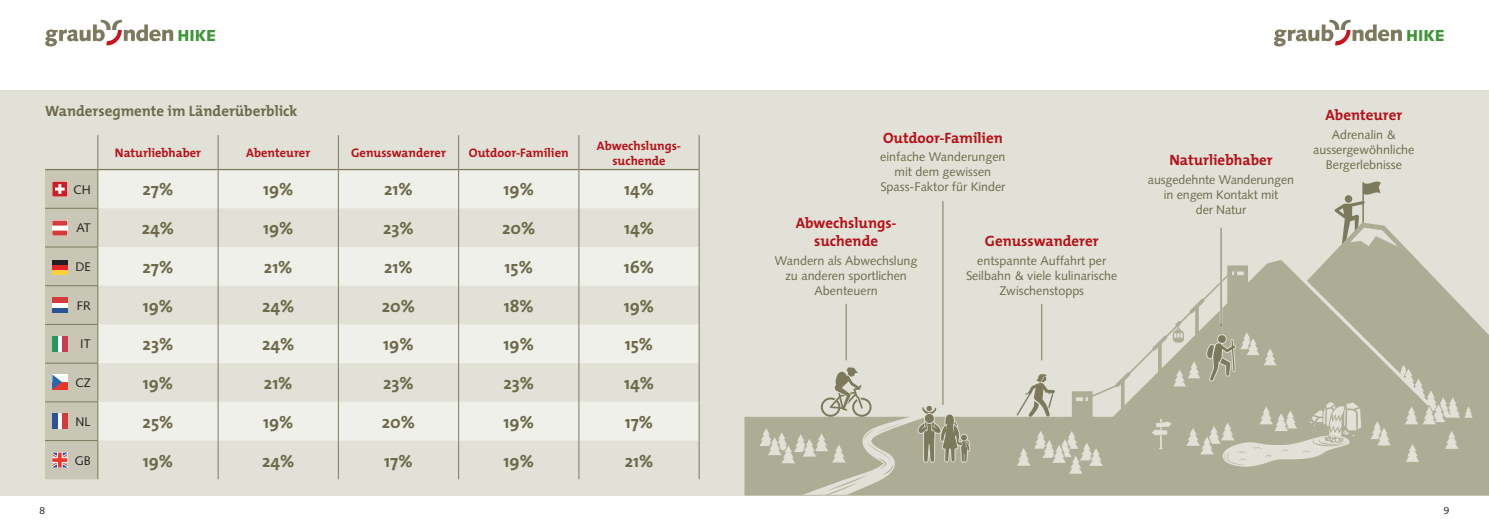
<style>
.page{position:relative;width:1489px;height:525px;background:#fff}
.page>*{position:absolute;margin:0;border:0;box-sizing:border-box;transform-origin:0 0}
.t1{font:700 17.5px "The Mix";color:#6d6a4a}
.t2{font:900 15.88px "Syntax";color:#3f9538}
.t3{font:700 15px/18px "The Mix";color:#b70f17;text-align:center}
.t4{font:700 15px "The Mix";color:#6d6a4a}
.t5{font:12.5px/15px "Syntax";color:#6d6a4a;text-align:center}
.t6{font:700 12.5px/15px "The Mix";color:#b70f17;text-align:center}
.t7{font:12.5px "Syntax";color:#231f20}
.t8{font:10px "Syntax";color:#231f20}
</style>
<div class="page">
<svg style="left:45px;top:20px;width:128px;height:26px"></svg>
<svg style="left:1274px;top:20px;width:127px;height:26px"></svg>
<div style="left:0;top:90px;width:744px;height:405px;background:#e1e1d7"></div>
<div style="left:744px;top:90px;width:744px;height:405px;background:#e1e1d7"></div>
<svg style="left:1327px;top:239px;width:90px;height:21px"></svg>
<svg style="left:744px;top:260px;width:744px;height:235px"></svg>
<svg style="left:1334px;top:181px;width:63px;height:66px"></svg>
<svg style="left:1016px;top:265px;width:456px;height:208px"></svg>
<svg style="left:759px;top:367px;width:211px;height:127px"></svg>
<hr style="left:845px;top:304px;width:1px;height:56px;background:#7c795d">
<hr style="left:1041px;top:304px;width:1px;height:56px;background:#7c795d">
<hr style="left:942px;top:201px;width:1px;height:203px;background:#7c795d">
<hr style="left:1219px;top:221px;width:3px;height:101px;background:#e1e1d7">
<hr style="left:1220px;top:228px;width:1px;height:98px;background:#7c795d">
<svg style="left:98px;top:170px;width:600px;height:270px;fill:#f0f0eb"></svg>
<hr style="left:98px;top:169px;width:120px;height:1px;background:#7c795d">
<hr style="left:218px;top:169px;width:120px;height:1px;background:#7c795d">
<hr style="left:339px;top:169px;width:119px;height:1px;background:#7c795d">
<hr style="left:459px;top:169px;width:119px;height:1px;background:#7c795d">
<hr style="left:579px;top:169px;width:119px;height:1px;background:#7c795d">
<hr style="left:97px;top:135px;width:1px;height:34px;background:#7c795d">
<hr style="left:218px;top:135px;width:1px;height:34px;background:#7c795d">
<hr style="left:338px;top:135px;width:1px;height:34px;background:#7c795d">
<hr style="left:458px;top:135px;width:1px;height:34px;background:#7c795d">
<hr style="left:578px;top:135px;width:1px;height:34px;background:#7c795d">
<hr style="left:698px;top:135px;width:1px;height:34px;background:#7c795d">
<hr style="left:218px;top:169px;width:1px;height:39px;background:#7c795d">
<hr style="left:338px;top:169px;width:1px;height:39px;background:#7c795d">
<hr style="left:458px;top:169px;width:1px;height:39px;background:#7c795d">
<hr style="left:578px;top:169px;width:1px;height:39px;background:#7c795d">
<hr style="left:698px;top:169px;width:1px;height:39px;background:#7c795d">
<hr style="left:218px;top:208px;width:1px;height:39px;background:#7c795d">
<hr style="left:338px;top:208px;width:1px;height:39px;background:#7c795d">
<hr style="left:458px;top:208px;width:1px;height:39px;background:#7c795d">
<hr style="left:578px;top:208px;width:1px;height:39px;background:#7c795d">
<hr style="left:698px;top:208px;width:1px;height:39px;background:#7c795d">
<hr style="left:218px;top:247px;width:1px;height:38px;background:#7c795d">
<hr style="left:338px;top:247px;width:1px;height:38px;background:#7c795d">
<hr style="left:458px;top:247px;width:1px;height:38px;background:#7c795d">
<hr style="left:578px;top:247px;width:1px;height:38px;background:#7c795d">
<hr style="left:698px;top:247px;width:1px;height:38px;background:#7c795d">
<hr style="left:218px;top:285px;width:1px;height:39px;background:#7c795d">
<hr style="left:338px;top:285px;width:1px;height:39px;background:#7c795d">
<hr style="left:458px;top:285px;width:1px;height:39px;background:#7c795d">
<hr style="left:578px;top:285px;width:1px;height:39px;background:#7c795d">
<hr style="left:698px;top:285px;width:1px;height:39px;background:#7c795d">
<hr style="left:218px;top:324px;width:1px;height:39px;background:#7c795d">
<hr style="left:338px;top:324px;width:1px;height:39px;background:#7c795d">
<hr style="left:458px;top:324px;width:1px;height:39px;background:#7c795d">
<hr style="left:578px;top:324px;width:1px;height:39px;background:#7c795d">
<hr style="left:698px;top:324px;width:1px;height:39px;background:#7c795d">
<hr style="left:218px;top:363px;width:1px;height:38px;background:#7c795d">
<hr style="left:338px;top:363px;width:1px;height:38px;background:#7c795d">
<hr style="left:458px;top:363px;width:1px;height:38px;background:#7c795d">
<hr style="left:578px;top:363px;width:1px;height:38px;background:#7c795d">
<hr style="left:698px;top:363px;width:1px;height:38px;background:#7c795d">
<hr style="left:218px;top:401px;width:1px;height:39px;background:#7c795d">
<hr style="left:338px;top:401px;width:1px;height:39px;background:#7c795d">
<hr style="left:458px;top:401px;width:1px;height:39px;background:#7c795d">
<hr style="left:578px;top:401px;width:1px;height:39px;background:#7c795d">
<hr style="left:698px;top:401px;width:1px;height:39px;background:#7c795d">
<hr style="left:218px;top:440px;width:1px;height:39px;background:#7c795d">
<hr style="left:338px;top:440px;width:1px;height:39px;background:#7c795d">
<hr style="left:458px;top:440px;width:1px;height:39px;background:#7c795d">
<hr style="left:578px;top:440px;width:1px;height:39px;background:#7c795d">
<hr style="left:698px;top:440px;width:1px;height:39px;background:#7c795d">
<svg style="left:45px;top:169px;width:53px;height:310px;background:#c3baaa"></svg>
<p class="t2" style="left:177px;top:26px;width:40px">HIKE</p>
<p class="t2" style="left:1405px;top:26px;width:40px">HIKE</p>
<p class="t4" style="left:45px;top:99px;width:254px">Wandersegmente im Länderüberblick</p>
<p class="t6" style="left:115px;top:145px;width:87px">Naturliebhaber</p>
<p class="t6" style="left:246px;top:145px;width:65px">Abenteurer</p>
<p class="t6" style="left:351px;top:145px;width:96px">Genusswanderer</p>
<p class="t6" style="left:469px;top:145px;width:101px">Outdoor-Familien</p>
<p class="t6" style="left:597px;top:137px;width:86px">Abwechslungs&shy;suchende</p>
<p class="t7" style="left:73px;top:182px;width:19px">CH</p>
<h1 class="t1" style="left:143px;top:175px;width:32px">27%</h1>
<h1 class="t1" style="left:263px;top:175px;width:32px">19%</h1>
<h1 class="t1" style="left:384px;top:175px;width:30px">21%</h1>
<h1 class="t1" style="left:503px;top:175px;width:32px">19%</h1>
<h1 class="t1" style="left:624px;top:175px;width:31px">14%</h1>
<p class="t7" style="left:76px;top:220px;width:16px">AT</p>
<h1 class="t1" style="left:142px;top:213px;width:34px">24%</h1>
<h1 class="t1" style="left:263px;top:213px;width:32px">19%</h1>
<h1 class="t1" style="left:383px;top:213px;width:32px">23%</h1>
<h1 class="t1" style="left:502px;top:213px;width:35px">20%</h1>
<h1 class="t1" style="left:624px;top:213px;width:31px">14%</h1>
<p class="t7" style="left:75px;top:259px;width:17px">DE</p>
<h1 class="t1" style="left:143px;top:252px;width:32px">27%</h1>
<h1 class="t1" style="left:264px;top:252px;width:30px">21%</h1>
<h1 class="t1" style="left:384px;top:252px;width:30px">21%</h1>
<h1 class="t1" style="left:504px;top:252px;width:30px">15%</h1>
<h1 class="t1" style="left:623px;top:252px;width:32px">16%</h1>
<p class="t7" style="left:77px;top:298px;width:15px">FR</p>
<h1 class="t1" style="left:143px;top:291px;width:32px">19%</h1>
<h1 class="t1" style="left:262px;top:291px;width:34px">24%</h1>
<h1 class="t1" style="left:382px;top:291px;width:35px">20%</h1>
<h1 class="t1" style="left:504px;top:291px;width:31px">18%</h1>
<h1 class="t1" style="left:623px;top:291px;width:32px">19%</h1>
<p class="t7" style="left:80px;top:336px;width:12px">IT</p>
<h1 class="t1" style="left:143px;top:329px;width:32px">23%</h1>
<h1 class="t1" style="left:262px;top:329px;width:34px">24%</h1>
<h1 class="t1" style="left:383px;top:329px;width:32px">19%</h1>
<h1 class="t1" style="left:503px;top:329px;width:32px">19%</h1>
<h1 class="t1" style="left:625px;top:329px;width:30px">15%</h1>
<p class="t7" style="left:75px;top:375px;width:17px">CZ</p>
<h1 class="t1" style="left:143px;top:368px;width:32px">19%</h1>
<h1 class="t1" style="left:264px;top:368px;width:30px">21%</h1>
<h1 class="t1" style="left:383px;top:368px;width:32px">23%</h1>
<h1 class="t1" style="left:503px;top:368px;width:32px">23%</h1>
<h1 class="t1" style="left:624px;top:368px;width:31px">14%</h1>
<p class="t7" style="left:75px;top:414px;width:17px">NL</p>
<h1 class="t1" style="left:143px;top:407px;width:32px">25%</h1>
<h1 class="t1" style="left:263px;top:407px;width:32px">19%</h1>
<h1 class="t1" style="left:382px;top:407px;width:35px">20%</h1>
<h1 class="t1" style="left:503px;top:407px;width:32px">19%</h1>
<h1 class="t1" style="left:624px;top:407px;width:30px">17%</h1>
<p class="t7" style="left:75px;top:452px;width:17px">GB</p>
<h1 class="t1" style="left:143px;top:445px;width:32px">19%</h1>
<h1 class="t1" style="left:262px;top:445px;width:34px">24%</h1>
<h1 class="t1" style="left:384px;top:445px;width:30px">17%</h1>
<h1 class="t1" style="left:503px;top:445px;width:32px">19%</h1>
<h1 class="t1" style="left:624px;top:445px;width:30px">21%</h1>
<p class="t3" style="left:883px;top:128px;width:121px">Outdoor-Familien</p>
<p class="t5" style="left:880px;top:149px;width:127px">einfache Wanderungen mit dem gewissen<br>Spass-Faktor für Kinder</p>
<p class="t3" style="left:1169px;top:151px;width:105px">Naturliebhaber</p>
<p class="t5" style="left:1147px;top:172px;width:148px">ausgedehnte Wanderungen in engem Kontakt mit<br>der Natur</p>
<p class="t3" style="left:795px;top:214px;width:102px">Abwechslungs&shy;suchende</p>
<p class="t5" style="left:774px;top:253px;width:144px">Wandern als Abwechslung zu anderen sportlichen<br>Abenteuern</p>
<p class="t3" style="left:984px;top:232px;width:115px">Genusswanderer</p>
<p class="t5" style="left:965px;top:253px;width:153px">entspannte Auffahrt per<br>Seilbahn &amp; viele kulinarische<br>Zwischenstopps</p>
<p class="t3" style="left:1325px;top:105px;width:78px">Abenteurer</p>
<p class="t5" style="left:1313px;top:127px;width:103px">Adrenalin &amp; aussergewöhnliche<br>Bergerlebnisse</p>
<p class="t8" style="left:39px;top:504px;width:7px">8</p>
<p class="t8" style="left:1443px;top:504px;width:7px">9</p>
</div>
